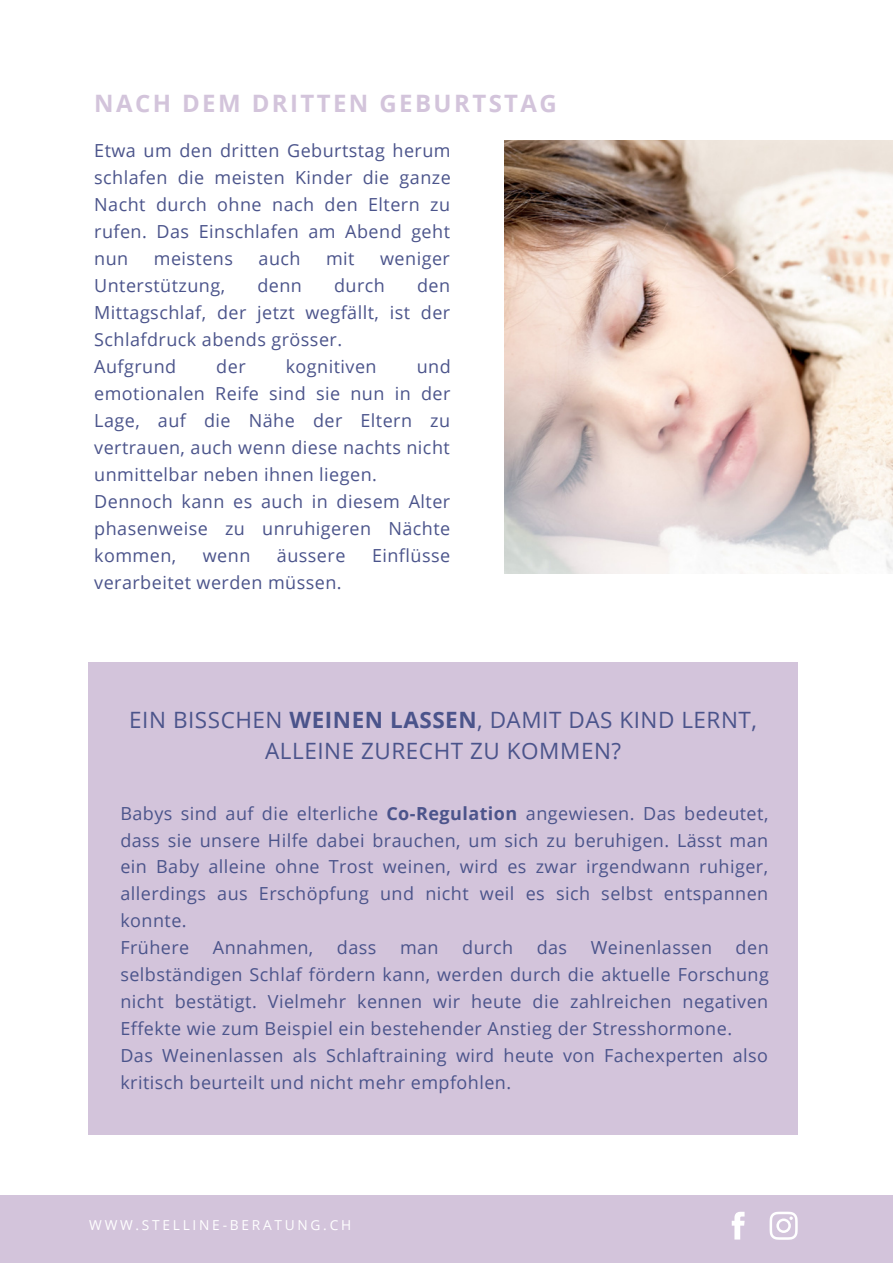
<style>
.page{position:relative;width:893px;height:1264px;background:#fff}
.page>*{position:absolute;margin:0;border:0;box-sizing:border-box;transform-origin:0 0}
.t1{font:700 24px "Open Sans";letter-spacing:.1em;color:#d3c4db}
.t2{font:22.5px/31.5px "Open Sans";letter-spacing:.025em;color:#4b548b;text-align:center}
.t3{font:18px/27px "Open Sans";letter-spacing:.025em;color:#4b548b}
.t4{font:13.65px "Open Sans";letter-spacing:.2em;color:#fff}
.s1{font-weight:700}
</style>
<div class="page">
<img style="left:504px;top:140px;width:388px;height:433px">
<div style="left:0;top:1195px;width:892px;height:67px;background:#d3c4db"></div>
<svg style="left:731px;top:1211px;width:13px;height:28px"></svg>
<svg style="left:769px;top:1211px;width:28px;height:28px"></svg>
<div style="left:89px;top:662px;width:709px;height:472px;background:#d3c4db"></div>
<h1 class="t1" style="left:94px;top:86px;width:464px">NACH DEM DRITTEN GEBURTSTAG</h1>
<p class="t3" style="left:94px;top:137px;width:358px;text-align:justify">Etwa um den dritten Geburtstag herum schlafen die meisten Kinder die ganze Nacht durch ohne nach den Eltern zu rufen. Das Einschlafen am Abend geht nun</p>
<p class="t3" style="left:154px;top:245px;width:81px">meistens</p>
<p class="t3" style="left:258px;top:245px;width:43px">auch</p>
<p class="t3" style="left:326px;top:245px;width:30px">mit</p>
<p class="t3" style="left:380px;top:245px;width:71px">weniger</p>
<p class="t3" style="left:94px;top:272px;width:132px">Unterstützung,</p>
<p class="t3" style="left:257px;top:272px;width:46px">denn</p>
<p class="t3" style="left:334px;top:272px;width:52px">durch</p>
<p class="t3" style="left:94px;top:272px;width:357px;text-indent:323px">den<br>Mittagschlaf, der jetzt wegfällt, ist der<br>Schlafdruck abends grösser.<br>Aufgrund</p>
<p class="t3" style="left:94px;top:352px;width:358px;text-indent:322px">und emotionalen Reife sind sie nun in der<br>Lage, auf die Nähe der Eltern zu vertrauen, auch wenn diese nachts nicht unmittelbar neben ihnen liegen.<br>Dennoch kann es auch in diesem Alter phasenweise zu unruhigeren Nächte kommen,</p>
<p class="t3" style="left:216px;top:352px;width:31px">der</p>
<p class="t3" style="left:286px;top:352px;width:92px">kognitiven</p>
<p class="t3" style="left:203px;top:541px;width:49px">wenn</p>
<p class="t3" style="left:277px;top:541px;width:70px">äussere</p>
<p class="t3" style="left:372px;top:541px;width:80px">Einflüsse</p>
<p class="t3" style="left:94px;top:568px;width:249px">verarbeitet werden müssen.</p>
<p class="t2" style="left:129px;top:703px;width:629px">EIN BISSCHEN <span class="s1">WEINEN LASSEN</span>, DAMIT DAS KIND LERNT,<br>ALLEINE ZURECHT ZU KOMMEN?</p>
<p class="t3" style="left:120px;top:799px;width:649px">Babys sind auf die elterliche <span class="s1">Co-Regulation</span> angewiesen. Das bedeutet, dass sie unsere Hilfe dabei brauchen, um sich zu beruhigen. Lässt man ein Baby alleine ohne Trost weinen, wird es zwar irgendwann ruhiger, allerdings aus Erschöpfung und nicht weil es sich selbst entspannen konnte.<br>Frühere</p>
<p class="t3" style="left:120px;top:934px;width:650px;text-indent:615px">den selbständigen Schlaf fördern kann, werden durch die aktuelle Forschung nicht bestätigt. Vielmehr kennen wir heute die zahlreichen negativen Effekte wie zum Beispiel ein bestehender Anstieg der Stresshormone.<br>Das Weinenlassen als Schlaftraining wird heute von Fachexperten also kritisch beurteilt und nicht mehr empfohlen.</p>
<p class="t3" style="left:213px;top:934px;width:102px">Annahmen,</p>
<p class="t3" style="left:337px;top:934px;width:41px">dass</p>
<p class="t3" style="left:400px;top:934px;width:40px">man</p>
<p class="t3" style="left:462px;top:934px;width:52px">durch</p>
<p class="t3" style="left:536px;top:934px;width:32px">das</p>
<p class="t3" style="left:590px;top:934px;width:123px">Weinenlassen</p>
<p class="t4" style="left:89px;top:1215px;width:263px">WWW.STELLINE-BERATUNG.CH</p>
</div>
